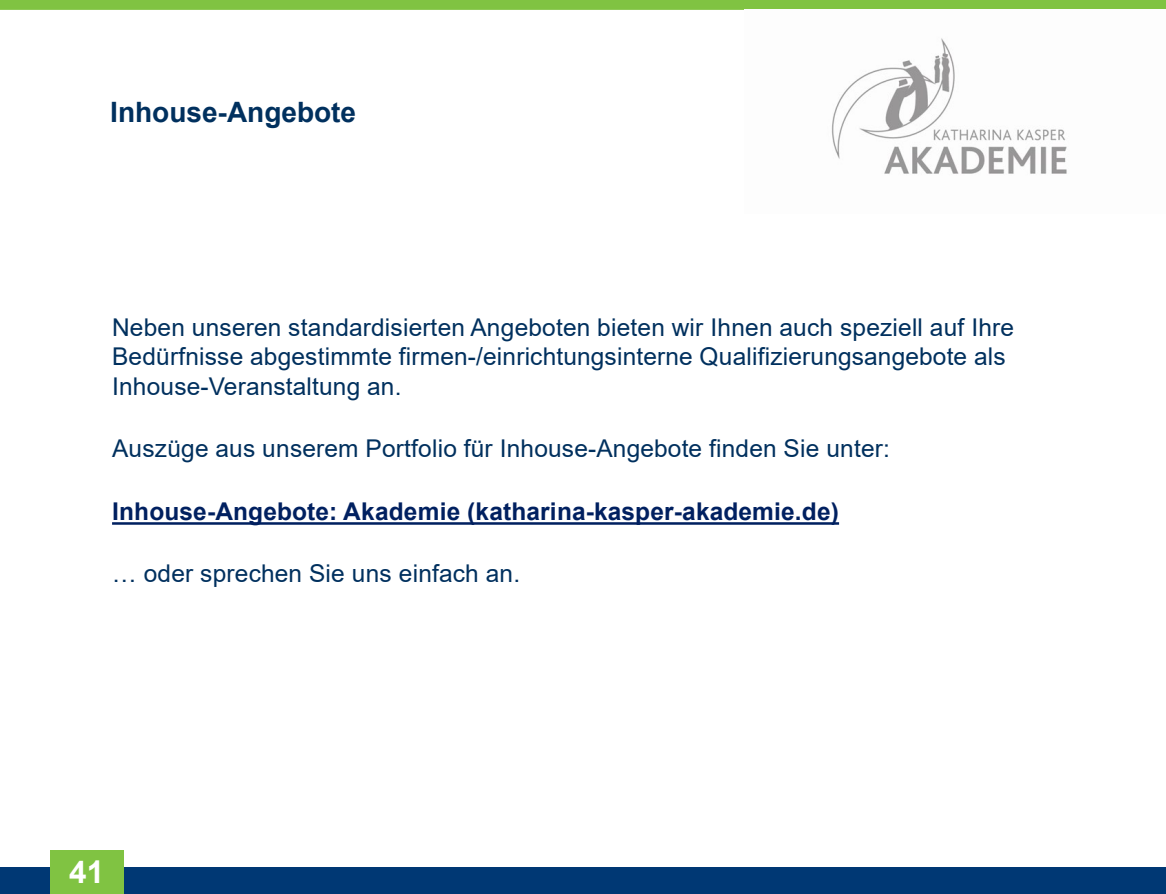
<style>
.page{position:relative;width:1166px;height:894px;background:#fff}
.page>*{position:absolute;margin:0;border:0;box-sizing:border-box;transform-origin:0 0}
.t1{font:700 31.5px "Arial";color:#fff}
.t2{font:700 28px "Arial";color:#00305e}
.t3{font:24.5px/29.4px "Arial";letter-spacing:.005em;color:#00305e}
.t4{font:700 24.5px "Arial";letter-spacing:.005em;color:#002060}
</style>
<div class="page">
<div style="left:0;top:0;width:1166px;height:10px;background:#80c342"></div>
<svg style="left:112px;top:522px;width:727px;height:2px"></svg>
<img style="left:831px;top:38px;width:236px;height:136px">
<div style="left:0;top:867px;width:1165px;height:26px;background:#003874"></div>
<div style="left:50px;top:849px;width:73px;height:44px;background:#80c342"></div>
<h1 class="t2" style="left:110px;top:92px;width:247px">Inhouse-Angebote</h1>
<p class="t3" style="left:112px;top:312px;width:903px">Neben unseren standardisierten Angeboten bieten wir Ihnen auch speziell auf Ihre<br>Bedürfnisse abgestimmte firmen-/einrichtungsinterne Qualifizierungsangebote als<br>Inhouse-Veranstaltung an.</p>
<p class="t3" style="left:112px;top:433px;width:779px">Auszüge aus unserem Portfolio für Inhouse-Angebote finden Sie unter:</p>
<p class="t4" style="left:112px;top:493px;width:728px">Inhouse-Angebote: Akademie (katharina-kasper-akademie.de)</p>
<p class="t3" style="left:112px;top:558px;width:410px">… oder sprechen Sie uns einfach an.</p>
<p class="t1" style="left:69px;top:849px;width:37px">41</p>
</div>
